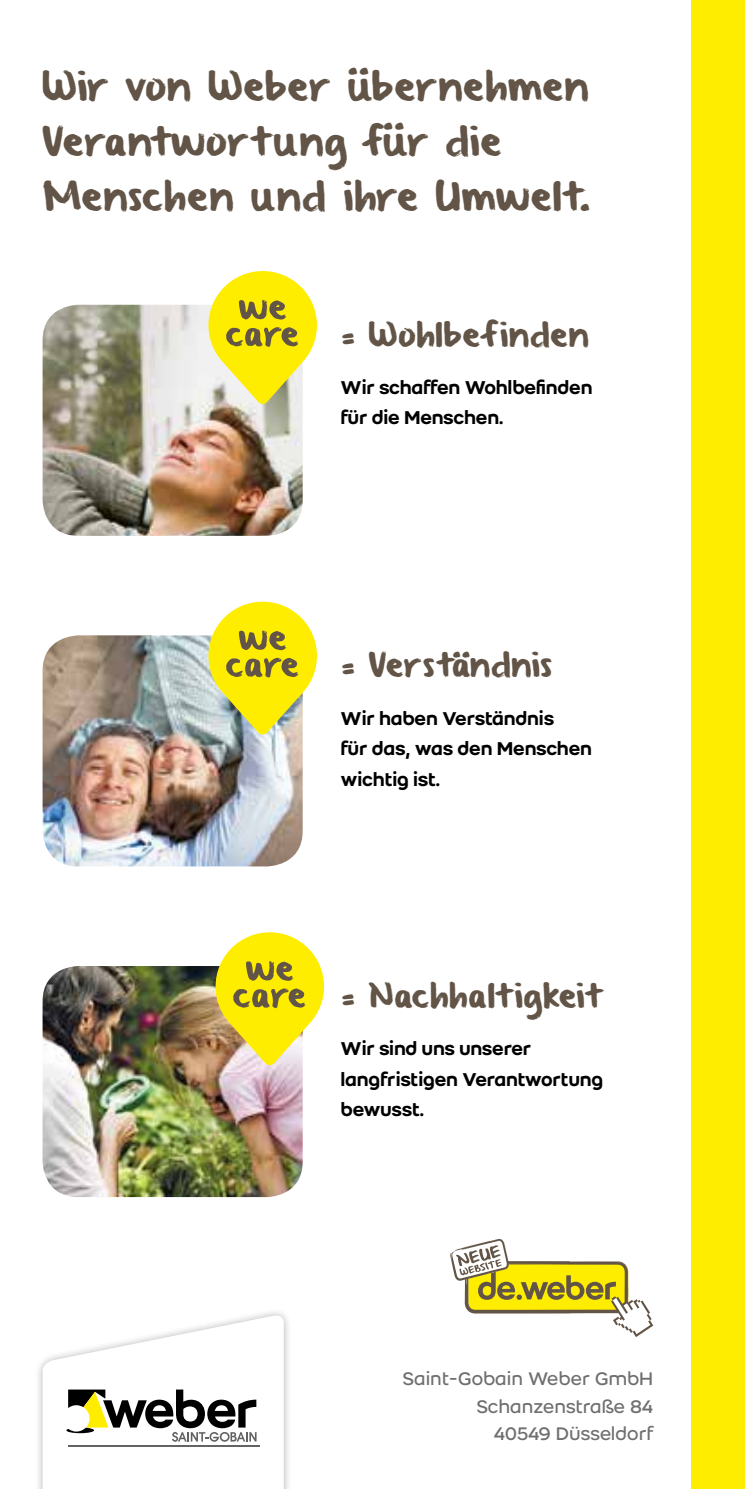
<style>
.page{position:relative;width:745px;height:1489px;background:#fff}
.page>*{position:absolute;margin:0;border:0;box-sizing:border-box;transform-origin:0 0}
.t1{font:32.5px/55px "Weber Brush";letter-spacing:.025em;color:#625446}
.t2{font:27.25px "Weber Brush";letter-spacing:.035em;color:#625446}
.t3{font:500 20.25px/30.5px "Weber";letter-spacing:-.01em;color:#000}
.t4{font:20px/27.5px "Weber";color:#706f6f;text-align:right}
</style>
<div class="page">
<div style="left:34px;top:1307px;width:258px;height:181px;background:#000;opacity:.3"></div>
<svg style="left:43px;top:1313px;width:240px;height:175px"></svg>
<img style="left:43px;top:305px;width:259px;height:231px">
<svg style="left:208px;top:271px;width:109px;height:133px"></svg>
<img style="left:43px;top:966px;width:259px;height:230px">
<svg style="left:215px;top:932px;width:109px;height:133px"></svg>
<img style="left:43px;top:635px;width:259px;height:231px">
<svg style="left:208px;top:601px;width:109px;height:133px;background:#e5da4a"></svg>
<svg style="left:450px;top:1238px;width:203px;height:98px"></svg>
<div style="left:691px;top:0;width:53px;height:1488px;background:#ffed00"></div>
<h1 class="t1" style="left:43px;top:63px;width:549px">Wir von Weber übernehmen<br>Verantwort ung für die<br>Menschen und ihre Umwelt.</h1>
<h2 class="t2" style="left:340px;top:321px;width:250px">= Wohlbefinden</h2>
<p class="t3" style="left:340px;top:372px;width:253px">Wir schaffen Wohlbefinden für die Menschen.</p>
<h2 class="t2" style="left:340px;top:652px;width:213px">= Verständnis</h2>
<p class="t3" style="left:340px;top:702px;width:253px">Wir haben Verständnis<br>für das, was den Menschen wichtig ist.</p>
<h2 class="t2" style="left:340px;top:982px;width:261px">= Nachhaltigkeit</h2>
<p class="t3" style="left:340px;top:1033px;width:264px">Wir sind uns unserer langfristigen Verantwortung bewusst.</p>
<p class="t4" style="left:403px;top:1364px;width:252px">Saint-Gobain Weber GmbH<br>Schanzenstraße 84<br>40549 Düsseldorf</p>
</div>
